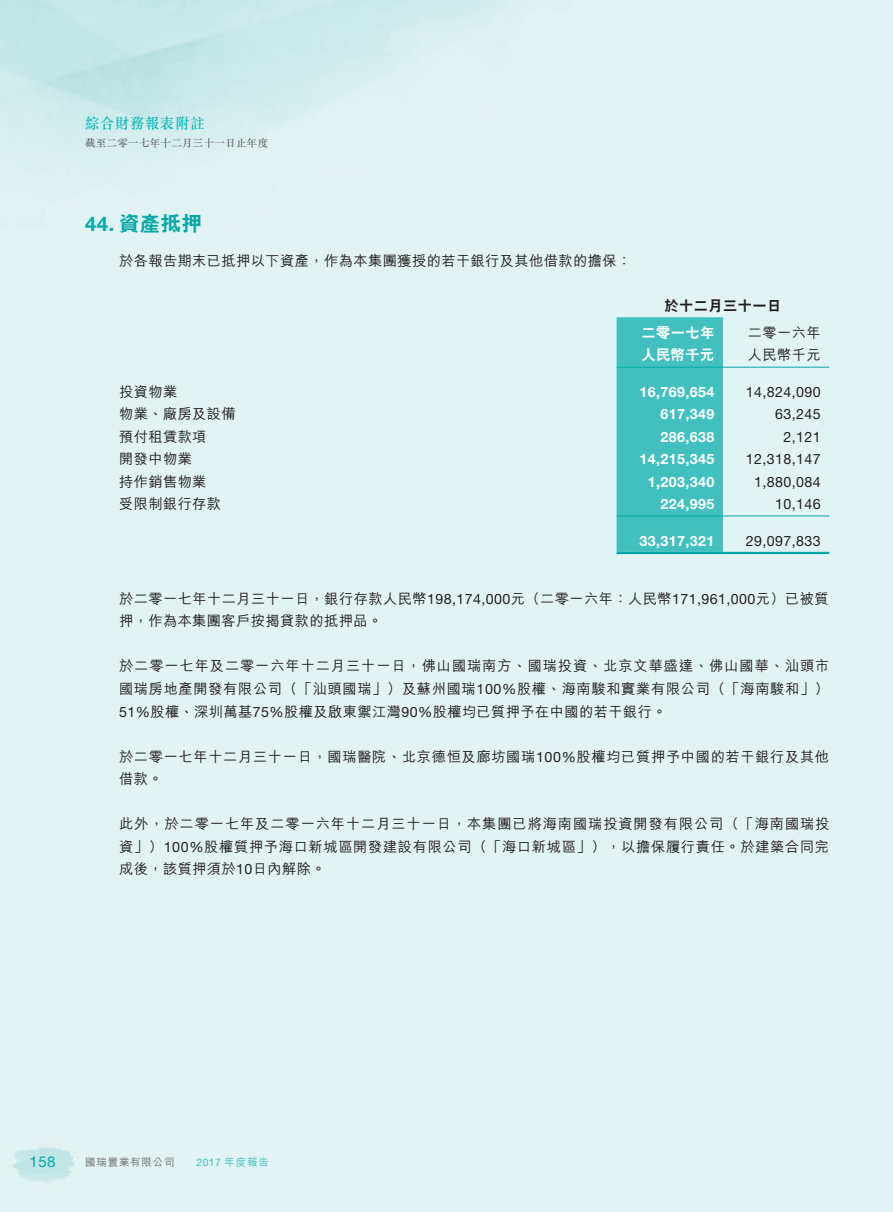
<style>
.page{position:relative;width:893px;height:1212px;background:#fff}
.page>*{position:absolute;margin:0;border:0;box-sizing:border-box;transform-origin:0 0}
._3__標題{font:800 20.25px "C Hei 2 HK";color:#00a9a7}
.t1{font:500 15px "M Sung HK";letter-spacing:.055em;color:#03b9b8;scale:.95 1}
.t2{font:15px "Helvetica Neue LT Std";color:#00a9a7}
._1__內文{font:500 14.25px/22.5px "M Hei HK";letter-spacing:.03em;color:#231f20}
._1__內文-2{font:700 14.25px "Helvetica Neue LT Std";letter-spacing:.03em;color:#fff}
._1__內文-3{font:14.25px "Helvetica Neue LT Std";letter-spacing:.03em;color:#231f20}
._1__內文-4{font:800 14.25px "C Hei 2 HK";letter-spacing:.03em;color:#fff}
._1__內文-5{font:800 14.25px "C Hei 2 HK";letter-spacing:.03em;color:#231f20}
.t3{font:500 10.5px "M Sung HK";letter-spacing:.03em;color:#636366}
.t4{font:500 10.5px "M Hei HK";letter-spacing:.08em;color:#6c6d70}
.t5{font:10.5px "Helvetica Neue LT Std";color:#42c0c0}
.s1{font-family:"Helvetica Neue LT Std";font-weight:700}
.s2{font-family:"Helvetica Neue LT Std";font-weight:400}
.s3{font-family:"M Hei HK";font-weight:500}
</style>
<div class="page">
<div style="left:0;top:0;width:892px;height:1212px;background:#e2f3f3"></div>
<div style="left:617px;top:317px;width:106px;height:235px;background:#42c0c0"></div>
<hr style="left:617px;top:367px;width:106px;height:1px;background:#00a9a7">
<hr style="left:723px;top:367px;width:106px;height:1px;background:#00a9a7">
<hr style="left:617px;top:516px;width:106px;height:1px;background:#00a9a7">
<hr style="left:723px;top:516px;width:106px;height:1px;background:#00a9a7">
<hr style="left:617px;top:552px;width:106px;height:2px;background:#00a9a7">
<hr style="left:723px;top:552px;width:106px;height:2px;background:#00a9a7">
<p class="t1" style="left:85px;top:113px;width:127px">綜合財務報表附註</p>
<p class="t3" style="left:85px;top:136px;width:185px">截至二零一七年十二月三十一日止年度</p>
<p class="_3__標題" style="left:85px;top:213px;width:118px"><span class="s1">44.</span> 資產抵押</p>
<p class="_1__內文" style="left:119px;top:248px;width:514px">於各報告期末已抵押以下資產，作為本集團獲授的若干銀行及其他借款的擔保：</p>
<p class="_1__內文-5" style="left:664px;top:298px;width:118px">於十二月三十一日</p>
<p class="_1__內文-4" style="left:641px;top:325px;width:74px">二零一七年</p>
<p class="_1__內文" style="left:748px;top:320px;width:74px">二零一六年</p>
<p class="_1__內文-4" style="left:641px;top:348px;width:74px">人民幣千元</p>
<p class="_1__內文" style="left:748px;top:343px;width:74px">人民幣千元</p>
<p class="_1__內文" style="left:119px;top:379px;width:60px">投資物業</p>
<p class="_1__內文-2" style="left:639px;top:383px;width:76px">16,769,654</p>
<p class="_1__內文-3" style="left:746px;top:383px;width:76px">14,824,090</p>
<p class="_1__內文" style="left:119px;top:401px;width:118px">物業、廠房及設備</p>
<p class="_1__內文-2" style="left:660px;top:405px;width:55px">617,349</p>
<p class="_1__內文-3" style="left:775px;top:406px;width:47px">63,245</p>
<p class="_1__內文" style="left:119px;top:424px;width:89px">預付租賃款項</p>
<p class="_1__內文-2" style="left:660px;top:428px;width:55px">286,638</p>
<p class="_1__內文-3" style="left:783px;top:428px;width:39px">2,121</p>
<p class="_1__內文" style="left:119px;top:446px;width:74px">開發中物業</p>
<p class="_1__內文-2" style="left:639px;top:450px;width:76px">14,215,345</p>
<p class="_1__內文-3" style="left:746px;top:451px;width:76px">12,318,147</p>
<p class="_1__內文" style="left:119px;top:469px;width:89px">持作銷售物業</p>
<p class="_1__內文-2" style="left:648px;top:473px;width:68px">1,203,340</p>
<p class="_1__內文-3" style="left:754px;top:473px;width:68px">1,880,084</p>
<p class="_1__內文" style="left:119px;top:491px;width:104px">受限制銀行存款</p>
<p class="_1__內文-2" style="left:660px;top:495px;width:55px">224,995</p>
<p class="_1__內文-3" style="left:775px;top:496px;width:47px">10,146</p>
<p class="_1__內文-2" style="left:639px;top:532px;width:76px">33,317,321</p>
<p class="_1__內文-3" style="left:746px;top:532px;width:76px">29,097,833</p>
<p class="_1__內文" style="left:119px;top:586px;width:711px">於二零一七年十二月三十一日，銀行存款人民幣<span class="s2">198,174,000</span>元（二零一六年：人民幣<span class="s2">171,961,000</span>元）已被質押，作為本集團客戶按揭貸款的抵押品。</p>
<p class="_1__內文" style="left:119px;top:654px;width:712px;text-align:justify">於二零一七年及二零一六年十二月三十一日，佛山國瑞南方、國瑞投資、北京文華盛達、佛山國華、汕頭市國瑞房地產開發有限公司（「汕頭國瑞」）及蘇州國瑞<span class="s2">100%</span>股權、海南駿和實業有限公司（「海南駿和」）<span class="s2">51%</span>股權、深圳萬基<span class="s2">75%</span>股權及啟東禦江灣<span class="s2">90%</span>股權均已質押予在中國的若干銀行。</p>
<p class="_1__內文" style="left:119px;top:744px;width:712px">於二零一七年十二月三十一日，國瑞醫院、北京德恒及廊坊國瑞<span class="s2">100%</span>股權均已質押予中國的若干銀行及其他借款。</p>
<p class="_1__內文" style="left:119px;top:811px;width:712px;text-align:justify">此外，於二零一七年及二零一六年十二月三十一日，本集團已將海南國瑞投資開發有限公司（「海南國瑞投資」）<span class="s2">100%</span>股權質押予海口新城區開發建設有限公司（「海口新城區」），以擔保履行責任。於建築合同完成後，該質押須於<span class="s2">10</span>日內解除。</p>
<p class="t2" style="left:30px;top:1153px;width:27px">158</p>
<p class="t4" style="left:85px;top:1154px;width:91px">國瑞置業有限公司</p>
<p class="t5" style="left:197px;top:1156px;width:74px">2017 <span class="s3">年度報告</span></p>
</div>
